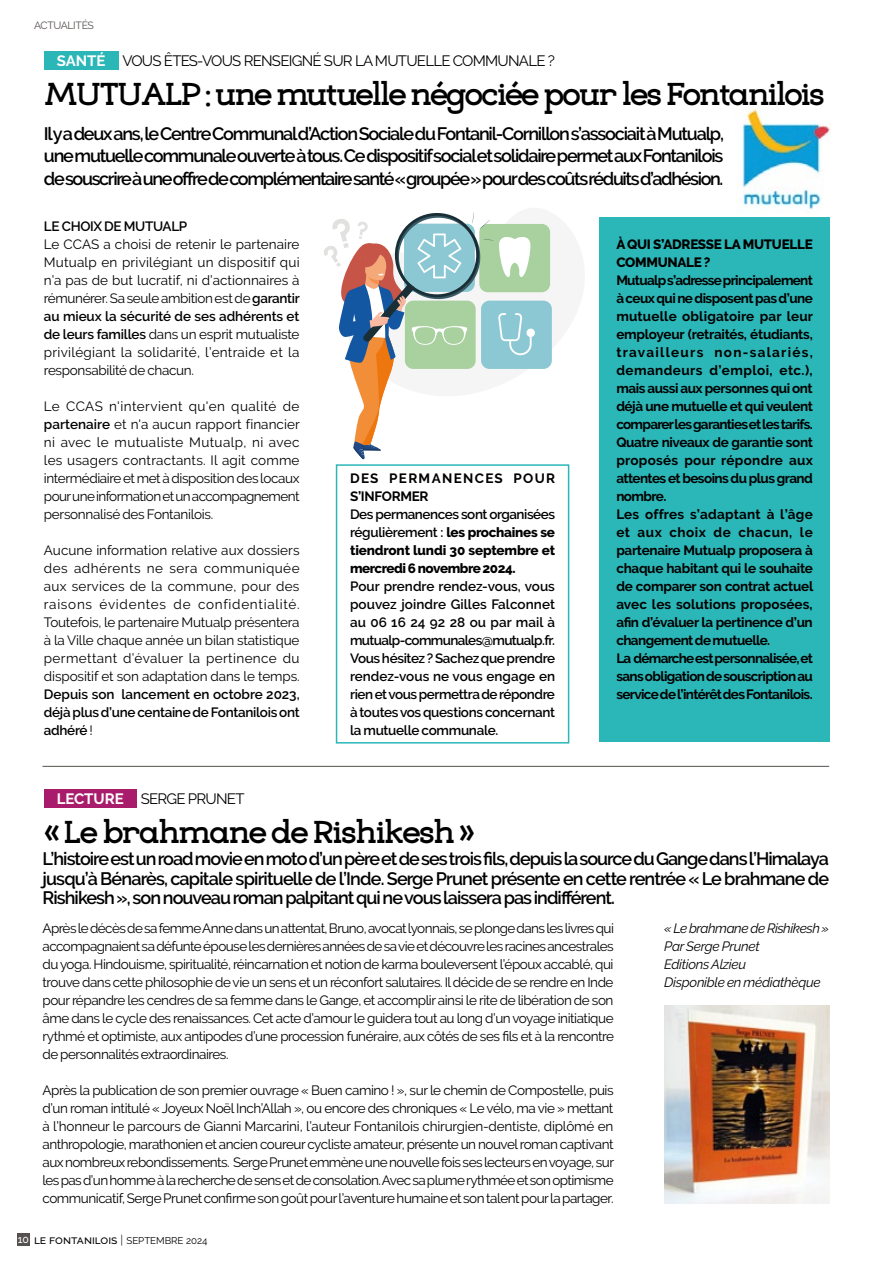
<style>
.page{position:relative;width:893px;height:1263px;background:#fff}
.page>*{position:absolute;margin:0;border:0;box-sizing:border-box;transform-origin:0 0}
.t1{font:700 33px "Eligible";letter-spacing:-.07em;color:#000}
.t2{font:600 18px/19.5px "Raleway";letter-spacing:-.075em;color:#000;text-align:justify}
.t3{font:15px "Raleway";letter-spacing:-.05em;color:#000}
.t4{font:13.5px/18px "Raleway";letter-spacing:-.03em;color:#000;text-align:justify}
.t5{font:700 13.5px/18px "Raleway";letter-spacing:-.025em;color:#000}
.t6{font:600 13.5px/18px "Raleway";letter-spacing:-.02em;color:#000;text-align:justify}
.t7{font:800 13.5px/18px "Raleway";letter-spacing:-.02em;color:#000;text-align:justify}
.t8{font:italic 13.5px/18px "Raleway";letter-spacing:-.02em;color:#000}
.t9{font:700 13.5px/18px "Raleway";letter-spacing:.1em;color:#000}
.t10{font:500 12px "Raleway";color:#000}
.t11{font:10.5px "Raleway";letter-spacing:-.03em;color:#55514e}
.s1{font-weight:700;color:#fff}
.s2{font-weight:600}
.s3{font-weight:400}
.s4{font-size:10.5px;color:#fff}
.s5{font-weight:300}
.s6{font-weight:400;font-size:9.75px}
</style>
<div class="page">
<div style="left:17px;top:1233px;width:13px;height:12px;background:#55514e"></div>
<img style="left:742px;top:108px;width:89px;height:102px">
<div style="left:44px;top:789px;width:92px;height:18px;background:#a81c6b"></div>
<img style="left:664px;top:1005px;width:165px;height:198px">
<div style="left:44px;top:51px;width:74px;height:18px;background:#2bb6b7"></div>
<div style="left:336px;top:464px;width:233px;height:279px;border:2px solid #2bb6b7"></div>
<div style="left:599px;top:218px;width:231px;height:524px;background:#2bb6b7"></div>
<div style="left:481px;top:301px;width:71px;height:68px;background:#8bc8d4;border-radius:8px"></div>
<div style="left:479px;top:224px;width:71px;height:68px;background:#a8d19f;border-radius:8px"></div>
<svg style="left:324px;top:212px;width:211px;height:247px"></svg>
<hr style="left:43px;top:766px;width:786px;height:1px;background:#55514e">
<p class="t11" style="left:34px;top:19px;width:61px">ACTUALITÉS</p>
<p class="t3" style="left:57px;top:52px;width:500px"><span class="s1">SANTÉ</span> VOUS ÊTES-VOUS RENSEIGNÉ SUR LA MUTUELLE COMMUNALE ?</p>
<h1 class="t1" style="left:44px;top:64px;width:783px">MUTUALP : une mutuelle négociée pour les Fontanilois</h1>
<p class="t2" style="left:44px;top:122px;width:681px;line-height:22.5px">Il y a deux ans, le Centre Communal d’Action Sociale du Fontanil-Cornillon s’associait à Mutualp, une mutuelle communale ouverte à tous. Ce dispositif social et solidaire permet aux Fontanilois de souscrire à une offre de complémentaire santé « groupée » pour des coûts réduits d’adhésion.</p>
<p class="t6" style="left:44px;top:217px;width:145px">LE CHOIX DE MUTUALP</p>
<p class="t4" style="left:44px;top:235px;width:257px">Le CCAS a choisi de retenir le partenaire Mutualp en privilégiant un dispositif qui n’a pas de but lucratif, ni d’actionnaires à rémunérer. Sa seule ambition est de <span class="s2">garantir au mieux la sécurité de ses adhérents et de leurs familles</span> dans un esprit mutualiste privilégiant la solidarité, l’entraide et la responsabilité de chacun.</p>
<p class="t4" style="left:44px;top:397px;width:257px">Le CCAS n'intervient qu'en qualité de <span class="s2">partenaire</span> et n'a aucun rapport financier ni avec le mutualiste Mutualp, ni avec les usagers contractants. Il agit comme intermédiaire et met à disposition des locaux pour une information et un accompagnement personnalisé des Fontanilois.</p>
<p class="t4" style="left:44px;top:541px;width:257px">Aucune information relative aux dossiers des adhérents ne sera communiquée aux services de la commune, pour des raisons évidentes de confidentialité.<br>Toutefois, le partenaire Mutualp présentera à la Ville chaque année un bilan statistique permettant d’évaluer la pertinence du dispositif et son adaptation dans le temps.</p>
<p class="t6" style="left:44px;top:685px;width:257px">Depuis son lancement en octobre 2023, déjà plus d’une centaine de Fontanilois ont adhéré <span class="s3">!</span></p>
<p class="t7" style="left:616px;top:235px;width:198px">À QUI S’ADRESSE LA MUTUELLE<br>COMMUNALE ?</p>
<p class="t5" style="left:616px;top:271px;width:198px">Mutualp s’adresse principalement à ceux qui ne disposent pas d’une mutuelle obligatoire par leur employeur (retraités, étudiants, travailleurs non-salariés, demandeurs d’emploi, etc.), mais aussi aux personnes qui ont déjà une mutuelle et qui veulent comparer les garanties et les tarifs.<br>Quatre niveaux de garantie sont proposés pour répondre aux attentes et besoins du plus grand nombre.<br>Les offres s’adaptant à l’âge et aux choix de chacun, le partenaire Mutualp proposera à chaque habitant qui le souhaite de comparer son contrat actuel avec les solutions proposées, afin d’évaluer la pertinence d’un changement de mutuelle.<br>La démarche est personnalisée, et sans obligation de souscription au service de l’intérêt des Fontanilois.</p>
<p class="t9" style="left:350px;top:469px;width:207px">DES PERMANENCES POUR<br>S’INFORMER</p>
<p class="t7" style="left:350px;top:505px;width:207px"><span class="s2">Des permanences sont organisées régulièrement :</span> les prochaines se tiendront lundi 30 septembre et mercredi 6 novembre 2024.</p>
<p class="t6" style="left:350px;top:577px;width:207px">Pour prendre rendez-vous, vous pouvez joindre Gilles Falconnet au 06 16 24 92 28 ou par mail à mutualp-communales@mutualp.fr.<br>Vous hésitez ? Sachez que prendre rendez-vous ne vous engage en rien et vous permettra de répondre à toutes vos questions concernant la mutuelle communale.</p>
<p class="t3" style="left:57px;top:790px;width:189px"><span class="s1">LECTURE</span> SERGE PRUNET</p>
<h1 class="t1" style="left:44px;top:802px;width:433px">« Le brahmane de Rishikesh »</h1>
<p class="t2" style="left:43px;top:849px;width:788px">L’histoire est un road movie en moto d’un père et de ses trois fils, depuis la source du Gange dans l’Himalaya jusqu’à Bénarès, capitale spirituelle de l’Inde. Serge Prunet présente en cette rentrée « Le brahmane de Rishikesh », son nouveau roman palpitant qui ne vous laissera pas indifférent.</p>
<p class="t8" style="left:664px;top:919px;width:166px">« Le brahmane de Rishikesh »<br>Par Serge Prunet<br>Editions Alzieu<br>Disponible en médiathèque</p>
<p class="t4" style="left:43px;top:919px;width:573px">Après le décès de sa femme Anne dans un attentat, Bruno, avocat lyonnais, se plonge dans les livres qui accompagnaient sa défunte épouse les dernières années de sa vie et découvre les racines ancestrales du yoga. Hindouisme, spiritualité, réincarnation et notion de karma bouleversent l’époux accablé, qui trouve dans cette philosophie de vie un sens et un réconfort salutaires. Il décide de se rendre en Inde pour répandre les cendres de sa femme dans le Gange, et accomplir ainsi le rite de libération de son âme dans le cycle des renaissances. Cet acte d’amour le guidera tout au long d’un voyage initiatique rythmé et optimiste, aux antipodes d’une procession funéraire, aux côtés de ses fils et à la rencontre de personnalités extraordinaires.</p>
<p class="t4" style="left:43px;top:1081px;width:573px">Après la publication de son premier ouvrage « Buen camino ! », sur le chemin de Compostelle, puis d’un roman intitulé « Joyeux Noël Inch’Allah », ou encore des chroniques « Le vélo, ma vie » mettant à l’honneur le parcours de Gianni Marcarini, l’auteur Fontanilois chirurgien-dentiste, diplômé en anthropologie, marathonien et ancien coureur cycliste amateur, présente un nouvel roman captivant aux nombreux rebondissements. Serge Prunet emmène une nouvelle fois ses lecteurs en voyage, sur les pas d’un homme à la recherche de sens et de consolation. Avec sa plume rythmée et son optimisme communicatif, Serge Prunet confirme son goût pour l’aventure humaine et son talent pour la partager.</p>
<p class="t10" style="left:18px;top:1233px;width:191px"><span class="s4">10</span> le fontanilois <span class="s5">|</span> <span class="s6">SEPTEMBRE 2024</span></p>
</div>
